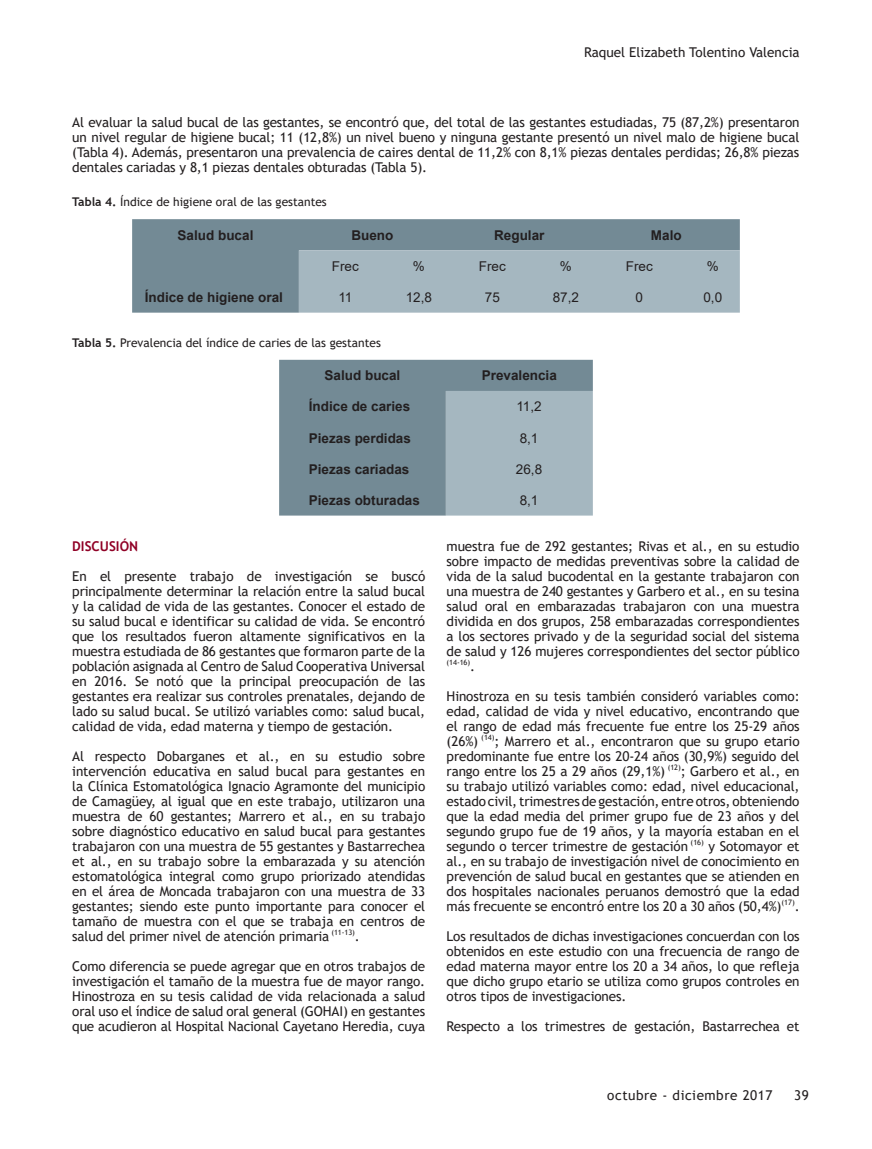
<style>
.page{position:relative;width:872px;height:1149px;background:#fff}
.page>*{position:absolute;margin:0;border:0;box-sizing:border-box;transform-origin:0 0}
.t1{font:13.5px/15px "Trebuchet MS";letter-spacing:-.01em;color:#231f20;text-align:justify}
.t2{font:700 13.5px "Arial";color:#231f20}
.t3{font:13.5px "Arial";color:#231f20}
.t4{font:13.5px "Trebuchet MS";letter-spacing:.04em;color:#231f20}
.t5{font:700 13.5px "Trebuchet MS";color:#900126}
.t6{font:12px "Trebuchet MS";color:#231f20}
.t7{font:7.5px "Trebuchet MS";color:#231f20}
.s1{font-weight:700}
.s2{font-size:13.5px}
</style>
<div class="page">
<div style="left:132px;top:219px;width:608px;height:93px;background:#738a95"></div>
<div style="left:299px;top:250px;width:441px;height:62px;background:#a5b7c0"></div>
<div style="left:279px;top:360px;width:314px;height:155px;background:#738a95"></div>
<div style="left:446px;top:391px;width:147px;height:124px;background:#a5b7c0"></div>
<p class="t1" style="left:584px;top:44px;width:217px">Raquel Elizabeth Tolentino Valencia</p>
<p class="t1" style="left:72px;top:115px;width:728px">Al evaluar la salud bucal de las gestantes, se encontró que, del total de las gestantes estudiadas, 75 (87,2%) presentaron un nivel regular de higiene bucal; 11 (12,8%) un nivel bueno y ninguna gestante presentó un nivel malo de higiene bucal (Tabla 4). Además, presentaron una prevalencia de caires dental de 11,2% con 8,1% piezas dentales perdidas; 26,8% piezas dentales cariadas y 8,1 piezas dentales obturadas (Tabla 5).</p>
<p class="t6" style="left:72px;top:194px;width:256px"><span class="s1">Tabla 4.</span> Índice de higiene oral de las gestantes</p>
<p class="t2" style="left:178px;top:225px;width:77px">Salud bucal</p>
<p class="t2" style="left:351px;top:225px;width:43px">Bueno</p>
<p class="t2" style="left:494px;top:225px;width:52px">Regular</p>
<p class="t2" style="left:651px;top:225px;width:32px">Malo</p>
<p class="t3" style="left:332px;top:257px;width:28px">Frec</p>
<p class="t3" style="left:413px;top:257px;width:14px">%</p>
<p class="t3" style="left:479px;top:257px;width:28px">Frec</p>
<p class="t3" style="left:560px;top:257px;width:14px">%</p>
<p class="t3" style="left:626px;top:257px;width:28px">Frec</p>
<p class="t3" style="left:707px;top:257px;width:14px">%</p>
<p class="t2" style="left:145px;top:287px;width:140px">Índice de higiene oral</p>
<p class="t3" style="left:338px;top:288px;width:16px">11</p>
<p class="t3" style="left:406px;top:288px;width:28px">12,8</p>
<p class="t3" style="left:485px;top:288px;width:17px">75</p>
<p class="t3" style="left:552px;top:288px;width:28px">87,2</p>
<p class="t3" style="left:635px;top:288px;width:9px">0</p>
<p class="t3" style="left:703px;top:288px;width:20px">0,0</p>
<p class="t6" style="left:72px;top:335px;width:310px"><span class="s1">Tabla 5.</span> Prevalencia del índice de caries de las gestantes</p>
<p class="t2" style="left:324px;top:366px;width:77px">Salud bucal</p>
<p class="t2" style="left:482px;top:366px;width:77px">Prevalencia</p>
<p class="t2" style="left:309px;top:397px;width:103px">Índice de caries</p>
<p class="t3" style="left:516px;top:397px;width:27px">11,2</p>
<p class="t2" style="left:309px;top:428px;width:104px">Piezas perdidas</p>
<p class="t3" style="left:520px;top:428px;width:20px">8,1</p>
<p class="t2" style="left:309px;top:459px;width:102px">Piezas cariadas</p>
<p class="t3" style="left:516px;top:459px;width:28px">26,8</p>
<p class="t2" style="left:309px;top:490px;width:113px">Piezas obturadas</p>
<p class="t3" style="left:520px;top:490px;width:20px">8,1</p>
<p class="t5" style="left:72px;top:537px;width:67px">DISCUSIÓN</p>
<p class="t1" style="left:72px;top:568px;width:354px">En el presente trabajo de investigación se buscó principalmente determinar la relación entre la salud bucal y la calidad de vida de las gestantes. Conocer el estado de su salud bucal e identificar su calidad de vida. Se encontró que los resultados fueron altamente significativos en la muestra estudiada de 86 gestantes que formaron parte de la población asignada al Centro de Salud Cooperativa Universal en 2016. Se notó que la principal preocupación de las gestantes era realizar sus controles prenatales, dejando de lado su salud bucal. Se utilizó variables como: salud bucal, calidad de vida, edad materna y tiempo de gestación.</p>
<p class="t1" style="left:72px;top:748px;width:354px">Al respecto Dobarganes et al., en su estudio sobre intervención educativa en salud bucal para gestantes en la Clínica Estomatológica Ignacio Agramonte del municipio de Camagüey, al igual que en este trabajo, utilizaron una muestra de 60 gestantes; Marrero et al., en su trabajo sobre diagnóstico educativo en salud bucal para gestantes trabajaron con una muestra de 55 gestantes y Bastarrechea et al., en su trabajo sobre la embarazada y su atención estomatológica integral como grupo priorizado atendidas en el área de Moncada trabajaron con una muestra de 33 gestantes; siendo este punto importante para conocer el tamaño de muestra con el que se trabaja en centros de salud del primer nivel de atención primaria <sup>(11-13)</sup>.</p>
<p class="t1" style="left:72px;top:958px;width:354px">Como diferencia se puede agregar que en otros trabajos de investigación el tamaño de la muestra fue de mayor rango.<br>Hinostroza en su tesis calidad de vida relacionada a salud oral uso el índice de salud oral general (GOHAI) en gestantes que acudieron al Hospital Nacional Cayetano Heredia, cuya</p>
<p class="t1" style="left:446px;top:538px;width:354px">muestra fue de 292 gestantes; Rivas et al., en su estudio sobre impacto de medidas preventivas sobre la calidad de vida de la salud bucodental en la gestante trabajaron con una muestra de 240 gestantes y Garbero et al., en su tesina salud oral en embarazadas trabajaron con una muestra dividida en dos grupos, 258 embarazadas correspondientes a los sectores privado y de la seguridad social del sistema de salud y 126 mujeres correspondientes del sector público</p>
<p class="t7" style="left:446px;top:657px;width:30px">(14-16)<span class="s2">.</span></p>
<p class="t1" style="left:446px;top:688px;width:354px">Hinostroza en su tesis también consideró variables como: edad, calidad de vida y nivel educativo, encontrando que el rango de edad más frecuente fue entre los 25-29 años (26%) <sup>(14)</sup>; Marrero et al., encontraron que su grupo etario predominante fue entre los 20-24 años (30,9%) seguido del rango entre los 25 a 29 años (29,1%) <sup>(12)</sup>; Garbero et al., en su trabajo utilizó variables como: edad, nivel educacional, estado civil, trimestres de gestación, entre otros, obteniendo que la edad media del primer grupo fue de 23 años y del segundo grupo fue de 19 años, y la mayoría estaban en el segundo o tercer trimestre de gestación <sup>(16)</sup> y Sotomayor et al., en su trabajo de investigación nivel de conocimiento en prevención de salud bucal en gestantes que se atienden en dos hospitales nacionales peruanos demostró que la edad más frecuente se encontró entre los 20 a 30 años (50,4%)<sup>(17)</sup>.</p>
<p class="t1" style="left:446px;top:928px;width:354px">Los resultados de dichas investigaciones concuerdan con los obtenidos en este estudio con una frecuencia de rango de edad materna mayor entre los 20 a 34 años, lo que refleja que dicho grupo etario se utiliza como grupos controles en otros tipos de investigaciones.</p>
<p class="t1" style="left:446px;top:1018px;width:354px">Respecto a los trimestres de gestación, Bastarrechea et</p>
<p class="t4" style="left:607px;top:1085px;width:167px">octubre - diciembre 2017</p>
<p class="t1" style="left:794px;top:1086px;width:16px">39</p>
</div>
